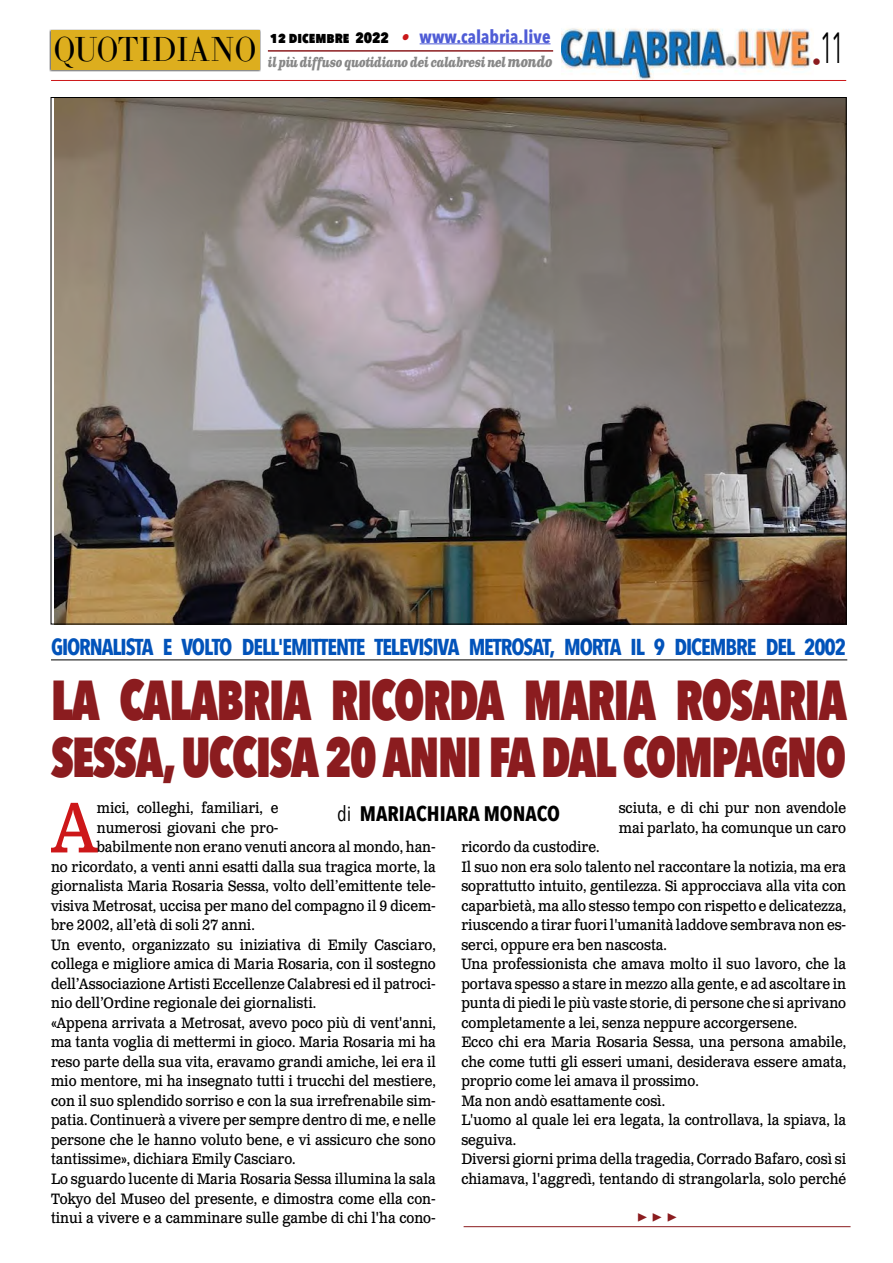
<style>
.page{position:relative;width:893px;height:1263px;background:#fff}
.page>*{position:absolute;margin:0;border:0;box-sizing:border-box;transform-origin:0 0}
.t1{font:71.25px "Clarendon Text Pro";color:#cd1719;scale:.9 1}
.t2{font:800 56.1px/57px "Avenir Next Condensed";letter-spacing:-.03em;color:#8b1c1f;scale:.84 1}
.t3{font:43.5px "Avenir Next Condensed";color:#000;scale:.55 1}
.t4{font:34.2px "LTC Bodoni 175 Pro";color:#000;scale:.88 1}
.t5{font:700 22.95px "Avenir Next Condensed";letter-spacing:-.05em;color:#0253ba;scale:.94 1}
.t6{font:700 21px "Avenir Next Condensed";color:#000}
.t7{font:700 18px "Avenir Next Condensed";color:#4f5cd6}
.t8{font:700 18px "Minion Pro";color:#8b1c1f}
.t9{font:15px/19.5px "Clarendon Text Pro";color:#000;scale:.9 1}
.t10{font:italic 700 13.5px "Clarendon Text Pro";letter-spacing:-.05em;color:#878787;scale:.79 1}
.s1{font-weight:800;font-size:15px;color:#000}
.s2{font-family:"Clarendon Text Pro";font-style:italic;font-size:16.5px;color:#ca181a}
.s3{font-size:15px}
.s4{font-weight:400}
</style>
<div class="page">
<img style="left:561px;top:28px;width:251px;height:52px">
<hr style="left:51px;top:80px;width:795px;height:1px;background:#cd1719">
<div style="left:49px;top:29px;width:212px;height:43px;background:#000;opacity:.75"></div>
<div style="left:51px;top:31px;width:208px;height:39px;background:#ddae1e"></div>
<hr style="left:420px;top:43px;width:130px;height:1px;background:#4f5cd6">
<hr style="left:268px;top:50px;width:285px;height:2px;background:#8b1c1f">
<hr style="left:51px;top:659px;width:796px;height:1px;background:#000">
<img style="left:54px;top:99px;width:790px;height:523px">
<hr style="left:464px;top:1226px;width:386px;height:1px;background:#8b1c1f">
<h3 class="t4" style="left:54px;top:27px;width:232px">QUOTIDIANO</h3>
<p class="t7" style="left:270px;top:25px;width:282px"><span class="s1">12 dicembre 2022</span> <span class="s2">•</span> www.calabria.live</p>
<p class="t10" style="left:268px;top:53px;width:362px">il più diffuso quotidiano dei calabresi nel <span class="s3">mondo</span></p>
<h3 class="t3" style="left:812px;top:11px;width:58px"><sub>•</sub>11</h3>
<h3 class="t5" style="left:51px;top:633px;width:847px">GIORNALISTA E VOLTO DELL'EMITTENTE TELEVISIVA METROSAT, MORTA IL 9 DICEMBRE DEL 2002</h3>
<h2 class="t2" style="left:51px;top:671px;width:949px">LA CALABRIA RICORDA MARIA ROSARIA<br>SESSA, UCCISA 20 ANNI FA DAL COMPAGNO</h2>
<h1 class="t1" style="left:52px;top:785px;width:51px">A</h1>
<p class="t9" style="left:97px;top:799px;width:204px">mici, colleghi, familiari, e</p>
<p class="t9" style="left:619px;top:799px;width:254px">sciuta, e di chi pur non avendole mai parlato, ha comunque un caro</p>
<p class="t9" style="left:461px;top:838px;width:429px">ricordo da custodire.<br>Il suo non era solo talento nel raccontare la notizia, ma era soprattutto intuito, gentilezza. Si approcciava alla vita con caparbietà, ma allo stesso tempo con rispetto e delicatezza, riuscendo a tirar fuori l'umanità laddove sembrava non es&shy;serci, oppure era ben nascosta.<br>Una professionista che amava molto il suo lavoro, che la portava spesso a stare in mezzo alla gente, e ad ascoltare in punta di piedi le più vaste storie, di persone che si aprivano completamente a lei, senza neppure accorgersene.<br>Ecco chi era Maria Rosaria Sessa, una persona amabile, che come tutti gli esseri umani, desiderava essere amata, proprio come lei amava il prossimo.<br>Ma non andò esattamente così.<br>L'uomo al quale lei era legata, la controllava, la spiava, la seguiva.<br>Diversi giorni prima della tragedia, Corrado Bafaro, così si chiamava, l'aggredì, tentando di strangolarla, solo perché</p>
<h3 class="t6" style="left:337px;top:800px;width:224px"><span class="s4">di</span> MARIACHIARA MONACO</h3>
<p class="t9" style="left:97px;top:819px;width:204px">numerosi giovani che pro-</p>
<p class="t9" style="left:97px;top:838px;width:378px">babilmente non erano venuti ancora al mondo, han-</p>
<p class="t9" style="left:51px;top:858px;width:429px">no ricordato, a venti anni esatti dalla sua tragica morte, la</p>
<p class="t9" style="left:51px;top:877px;width:429px">giornalista Maria Rosaria Sessa, volto dell’emittente tele-</p>
<p class="t9" style="left:51px;top:897px;width:429px">visiva Metrosat, uccisa per mano del compagno il 9 dicem-</p>
<p class="t9" style="left:51px;top:916px;width:228px">bre 2002, all’età di soli 27 anni.</p>
<p class="t9" style="left:51px;top:936px;width:429px">Un evento, organizzato su iniziativa di Emily Casciaro,</p>
<p class="t9" style="left:51px;top:955px;width:429px">collega e migliore amica di Maria Rosaria, con il sostegno</p>
<p class="t9" style="left:51px;top:975px;width:429px">dell’Associazione Artisti Eccellenze Calabresi ed il patroci-</p>
<p class="t9" style="left:51px;top:994px;width:296px">nio dell’Ordine regionale dei giornalisti.</p>
<p class="t9" style="left:51px;top:1014px;width:429px">«Appena arrivata a Metrosat, avevo poco più di vent'anni,</p>
<p class="t9" style="left:51px;top:1033px;width:429px">ma tanta voglia di mettermi in gioco. Maria Rosaria mi ha</p>
<p class="t9" style="left:51px;top:1053px;width:429px">reso parte della sua vita, eravamo grandi amiche, lei era il</p>
<p class="t9" style="left:51px;top:1072px;width:429px">mio mentore, mi ha insegnato tutti i trucchi del mestiere,</p>
<p class="t9" style="left:51px;top:1092px;width:429px">con il suo splendido sorriso e con la sua irrefrenabile sim-</p>
<p class="t9" style="left:51px;top:1111px;width:429px">patia. Continuerà a vivere per sempre dentro di me, e nelle</p>
<p class="t9" style="left:51px;top:1131px;width:429px">persone che le hanno voluto bene, e vi assicuro che sono</p>
<p class="t9" style="left:51px;top:1150px;width:273px">tantissime», dichiara Emily Casciaro.</p>
<p class="t9" style="left:51px;top:1170px;width:429px">Lo sguardo lucente di Maria Rosaria Sessa illumina la sala</p>
<p class="t9" style="left:51px;top:1189px;width:429px">Tokyo del Museo del presente, e dimostra come ella con-</p>
<p class="t9" style="left:51px;top:1209px;width:429px">tinui a vivere e a camminare sulle gambe di chi l'ha cono-</p>
<p class="t8" style="left:637px;top:1204px;width:42px">▶ ▶ ▶</p>
</div>
